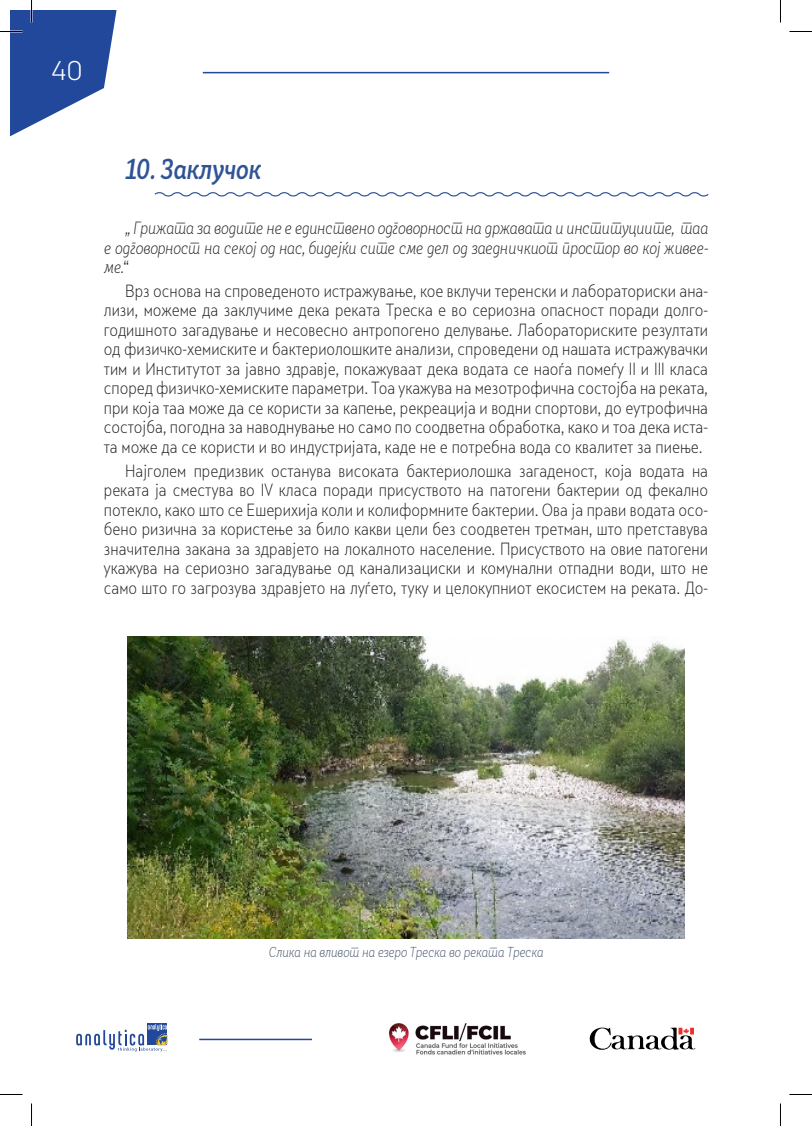
<style>
.page{position:relative;width:812px;height:1126px;background:#fff}
.page>*{position:absolute;margin:0;border:0;box-sizing:border-box;transform-origin:0 0}
.Heading_1{font:italic 500 27px "Skola Sans Cn";color:#2f5496}
.t1{font:27px "Decima Nova Pro Lt";color:#fff}
.t2{font:300 16.5px/19.5px "Skola Sans Cn";color:#231f20;text-align:justify}
.t3{font:italic 300 16.5px/19.5px "Skola Sans Cn";color:#231f20;text-align:justify}
.t4{font:italic 300 13.5px "Skola Sans Cn";color:#44546a}
.s1{font-style:normal}
</style>
<div class="page">
<img style="left:388px;top:1023px;width:138px;height:32px">
<svg style="left:589px;top:1028px;width:106px;height:22px"></svg>
<hr style="left:203px;top:72px;width:406px;height:1px;background:#21489a">
<hr style="left:199px;top:1039px;width:113px;height:1px;background:#21489a">
<div style="left:147px;top:1023px;width:20px;height:22px;background:#21489a"></div>
<svg style="left:76px;top:1024px;width:91px;height:28px"></svg>
<svg style="left:154px;top:192px;width:555px;height:5px"></svg>
<img style="left:127px;top:637px;width:557px;height:302px">
<svg style="left:789px;top:31px;width:22px;height:1px"></svg>
<svg style="left:0;top:1094px;width:22px;height:1px"></svg>
<svg style="left:789px;top:1094px;width:22px;height:1px"></svg>
<svg style="left:0;top:0;width:117px;height:137px"></svg>
<svg style="left:31px;top:1103px;width:1px;height:23px"></svg>
<svg style="left:780px;top:0;width:1px;height:22px"></svg>
<svg style="left:780px;top:1103px;width:1px;height:23px"></svg>
<h1 class="t1" style="left:51px;top:55px;width:33px">40</h1>
<p class="Heading_1" style="left:125px;top:153px;width:137px">10. Заклучок</p>
<p class="t3" style="left:104px;top:218px;width:605px;text-indent:21px">„ Грижата за водите не е единствено одговорност на државата и институциите, таа е одговорност на секој од нас, бидејќи сите сме дел од заедничкиот простор во кој живее&shy;ме.<span class="s1">“</span></p>
<p class="t2" style="left:104px;top:281px;width:605px;text-indent:21px">Врз основа на спроведеното истражување, кое вклучи теренски и лабораториски ана&shy;лизи, можеме да заклучиме дека реката Треска е во сериозна опасност поради долго&shy;годишното загадување и несовесно антропогено делување. Лабораториските резултати од физичко-хемиските и бактериолошките анализи, спроведени од нашата истражувачки тим и Институтот за јавно здравје, покажуваат дека водата се наоѓа помеѓу II и III класа според физичко-хемиските параметри. Тоа укажува на мезотрофична состојба на реката, при која таа може да се користи за капење, рекреација и водни спортови, до еутрофична состојба, погодна за наводнување но само по соодветна обработка, како и тоа дека иста&shy;та може да се користи и во индустријата, каде не е потребна вода со квалитет за пиење.</p>
<p class="t2" style="left:104px;top:461px;width:605px;text-indent:21px">Најголем предизвик останува високата бактериолошка загаденост, која водата на реката ја сместува во IV класа поради присуството на патогени бактерии од фекално потекло, како што се Ешерихија коли и колиформните бактерии. Ова ја прави водата осо&shy;бено ризична за користење за било какви цели без соодветен третман, што претставува значителна закана за здравјето на локалното население. Присуството на овие патогени укажува на сериозно загадување од канализациски и комунални отпадни води, што не само што го загрозува здравјето на луѓето, туку и целокупниот екосистем на реката. До-</p>
<p class="t4" style="left:269px;top:944px;width:276px">Слика на вливот на езеро Треска во реката Треска</p>
</div>
